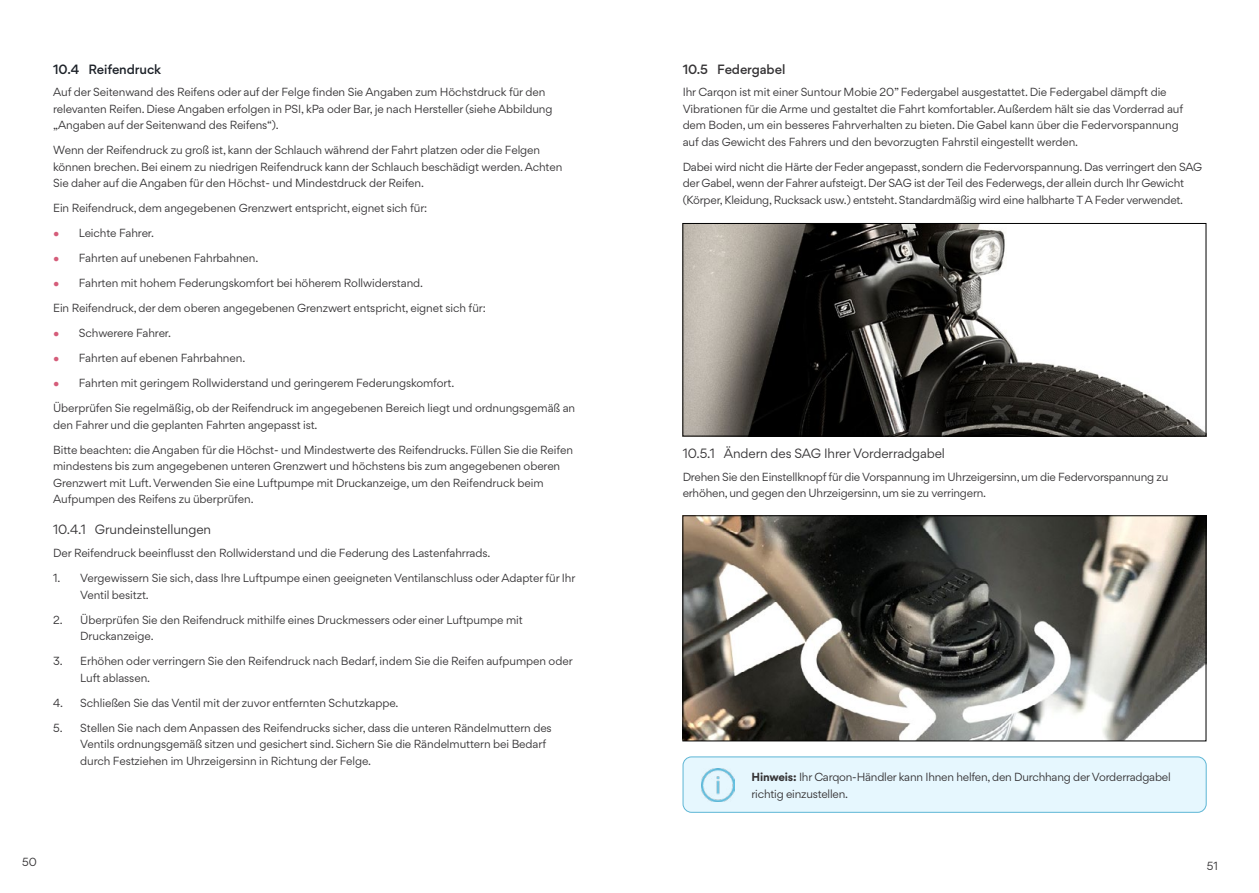
<style>
.page{position:relative;width:1259px;height:893px;background:#fff}
.page>*{position:absolute;margin:0;border:0;box-sizing:border-box;transform-origin:0 0}
.t1{font:12px "Gordita";letter-spacing:-.01em;color:#353335}
.t2{font:500 12px "Gordita";letter-spacing:-.01em;color:#1c2128}
.t3{font:500 12px "Gordita";letter-spacing:-.01em;color:#353335}
.t4{font:10.5px/16.5px "Gordita";letter-spacing:-.01em;color:#353335}
.s1{font-family:"Arial";color:#d55d7a}
.s2{font-weight:700}
</style>
<div class="page">
<img style="left:684px;top:225px;width:520px;height:209px">
<div style="left:682px;top:223px;width:524px;height:213px;border:1px solid #000"></div>
<img style="left:684px;top:518px;width:520px;height:221px">
<div style="left:682px;top:516px;width:524px;height:225px;border:1px solid #000"></div>
<div style="left:683px;top:757px;width:523px;height:55px;background:#e6f7fe;border-radius:9px"></div>
<div style="left:682px;top:756px;width:524px;height:57px;border:1px solid #5db6d5;border-radius:9px"></div>
<img style="left:701px;top:768px;width:33px;height:33px">
<p class="t2" style="left:53px;top:60px;width:109px">10.4 Reifendruck</p>
<p class="t4" style="left:53px;top:84px;width:501px">Auf der Seitenwand des Reifens oder auf der Felge finden Sie Angaben zum Höchstdruck für den relevanten Reifen. Diese Angaben erfolgen in PSI, kPa oder Bar, je nach Hersteller (siehe Abbildung „Angaben auf der Seitenwand des Reifens“).</p>
<p class="t4" style="left:53px;top:142px;width:511px">Wenn der Reifendruck zu groß ist, kann der Schlauch während der Fahrt platzen oder die Felgen können brechen. Bei einem zu niedrigen Reifendruck kann der Schlauch beschädigt werden. Achten<br>Sie daher auf die Angaben für den Höchst- und Mindestdruck der Reifen.</p>
<p class="t4" style="left:53px;top:200px;width:376px">Ein Reifendruck, dem angegebenen Grenzwert entspricht, eignet sich für:</p>
<p class="t4" style="left:53px;top:225px;width:103px"><span class="s1">●</span> Leichte Fahrer.</p>
<p class="t4" style="left:53px;top:250px;width:207px"><span class="s1">●</span> Fahrten auf unebenen Fahrbahnen.</p>
<p class="t4" style="left:53px;top:275px;width:371px"><span class="s1">●</span> Fahrten mit hohem Federungskomfort bei höherem Rollwiderstand.</p>
<p class="t4" style="left:53px;top:300px;width:434px">Ein Reifendruck, der dem oberen angegebenen Grenzwert entspricht, eignet sich für:</p>
<p class="t4" style="left:53px;top:325px;width:120px"><span class="s1">●</span> Schwerere Fahrer.</p>
<p class="t4" style="left:53px;top:350px;width:194px"><span class="s1">●</span> Fahrten auf ebenen Fahrbahnen.</p>
<p class="t4" style="left:53px;top:375px;width:402px"><span class="s1">●</span> Fahrten mit geringem Rollwiderstand und geringerem Federungskomfort.</p>
<p class="t4" style="left:53px;top:400px;width:523px">Überprüfen Sie regelmäßig, ob der Reifendruck im angegebenen Bereich liegt und ordnungsgemäß an den Fahrer und die geplanten Fahrten angepasst ist.</p>
<p class="t4" style="left:53px;top:441px;width:521px">Bitte beachten: die Angaben für die Höchst- und Mindestwerte des Reifendrucks. Füllen Sie die Reifen mindestens bis zum angegebenen unteren Grenzwert und höchstens bis zum angegebenen oberen Grenzwert mit Luft. Verwenden Sie eine Luftpumpe mit Druckanzeige, um den Reifendruck beim Aufpumpen des Reifens zu überprüfen.</p>
<p class="t1" style="left:53px;top:521px;width:159px">10.4.1 Grundeinstellungen</p>
<p class="t4" style="left:53px;top:545px;width:439px">Der Reifendruck beeinflusst den Rollwiderstand und die Federung des Lastenfahrrads.</p>
<p class="t4" style="left:80px;top:570px;width:497px;text-indent:-27px">1. Vergewissern Sie sich, dass Ihre Luftpumpe einen geeigneten Ventilanschluss oder Adapter für Ihr<br>Ventil besitzt.</p>
<p class="t4" style="left:80px;top:611px;width:444px;text-indent:-27px">2. Überprüfen Sie den Reifendruck mithilfe eines Druckmessers oder einer Luftpumpe mit<br>Druckanzeige.</p>
<p class="t4" style="left:80px;top:653px;width:494px;text-indent:-27px">3. Erhöhen oder verringern Sie den Reifendruck nach Bedarf, indem Sie die Reifen aufpumpen oder<br>Luft ablassen.</p>
<p class="t4" style="left:53px;top:694px;width:347px">4. Schließen Sie das Ventil mit der zuvor entfernten Schutzkappe.</p>
<p class="t4" style="left:80px;top:719px;width:473px;text-indent:-27px">5. Stellen Sie nach dem Anpassen des Reifendrucks sicher, dass die unteren Rändelmuttern des<br>Ventils ordnungsgemäß sitzen und gesichert sind. Sichern Sie die Rändelmuttern bei Bedarf durch Festziehen im Uhrzeigersinn in Richtung der Felge.</p>
<p class="t4" style="left:22px;top:853px;width:16px">50</p>
<p class="t3" style="left:682px;top:60px;width:104px">10.5 Federgabel</p>
<p class="t4" style="left:682px;top:84px;width:502px">Ihr Carqon ist mit einer Suntour Mobie 20” Federgabel ausgestattet. Die Federgabel dämpft die Vibrationen für die Arme und gestaltet die Fahrt komfortabler. Außerdem hält sie das Vorderrad auf dem Boden, um ein besseres Fahrverhalten zu bieten. Die Gabel kann über die Federvorspannung auf das Gewicht des Fahrers und den bevorzugten Fahrstil eingestellt werden.</p>
<p class="t4" style="left:682px;top:158px;width:521px">Dabei wird nicht die Härte der Feder angepasst, sondern die Federvorspannung. Das verringert den SAG der Gabel, wenn der Fahrer aufsteigt. Der SAG ist der Teil des Federwegs, der allein durch Ihr Gewicht (Körper, Kleidung, Rucksack usw.) entsteht. Standardmäßig wird eine halbharte T A Feder verwendet.</p>
<p class="t1" style="left:682px;top:444px;width:264px">10.5.1 Ändern des SAG Ihrer Vorderradgabel</p>
<p class="t4" style="left:682px;top:468px;width:487px">Drehen Sie den Einstellknopf für die Vorspannung im Uhrzeigersinn, um die Federvorspannung zu erhöhen, und gegen den Uhrzeigersinn, um sie zu verringern.</p>
<p class="t4" style="left:751px;top:769px;width:421px"><span class="s2">Hinweis:</span> Ihr Carqon-Händler kann Ihnen helfen, den Durchhang der Vorderradgabel richtig einzustellen.</p>
<p class="t4" style="left:1207px;top:857px;width:13px">51</p>
</div>
